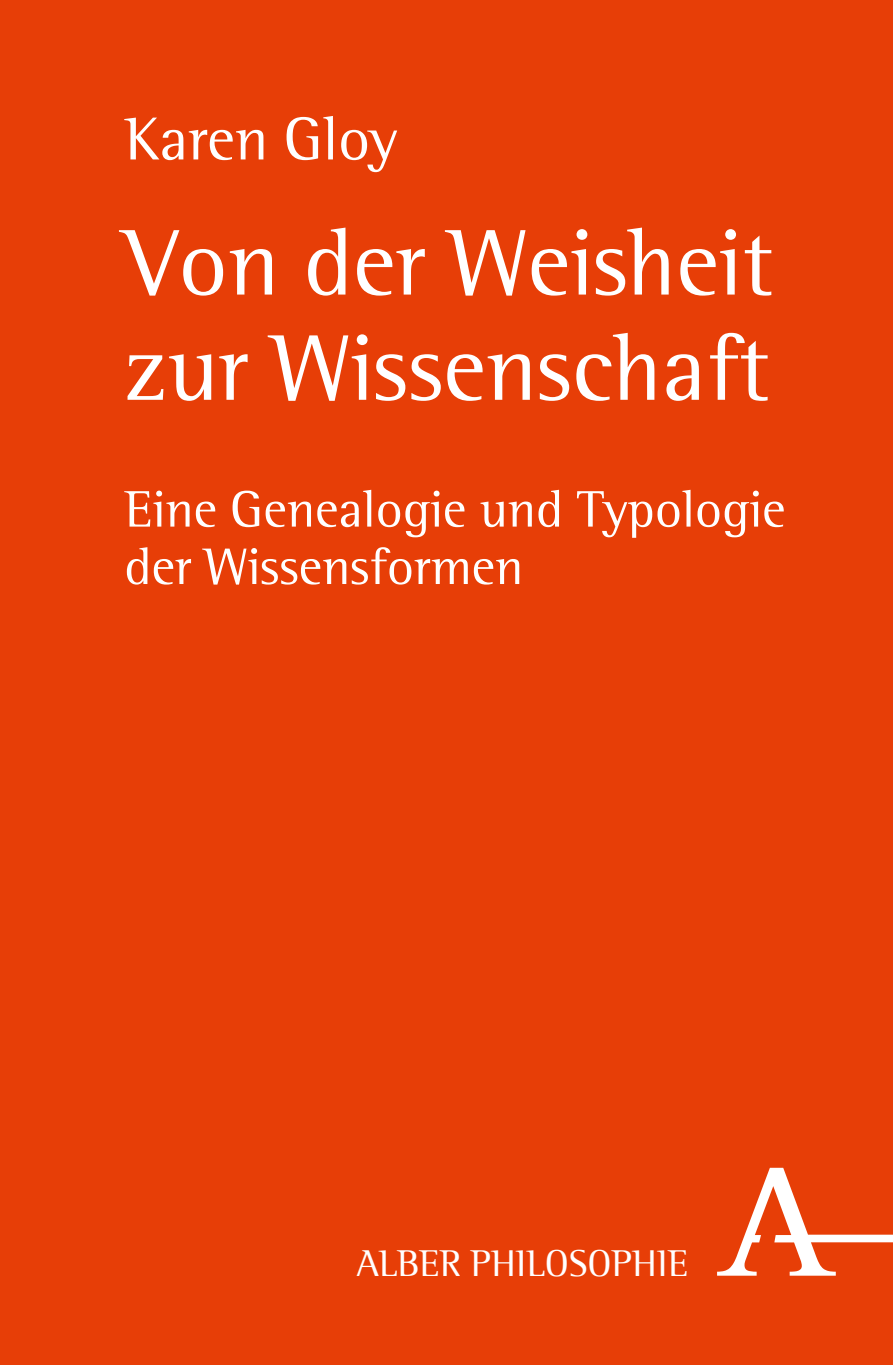
<style>
.page{position:relative;width:893px;height:1365px;background:#e73e07}
.page>*{position:absolute;margin:0;border:0;box-sizing:border-box;transform-origin:0 0}
.t1{font:121.27px "alber";color:#fff}
.t2{font:95.62px/105.3px "Rotis Semi Serif";color:#fff}
.t3{font:62.1px "Rotis Semi Serif";color:#fff}
.t4{font:52.65px/57.4px "Rotis Semi Serif";color:#fff}
.t5{font:38.25px "Rotis Semi Serif";color:#fff}
</style>
<div class="page">
<p class="t3" style="left:124px;top:102px;width:274px">Karen Gloy</p>
<p class="t2" style="left:124px;top:210px;width:651px">Von der Weisheit zur Wissenschaft</p>
<p class="t4" style="left:124px;top:480px;width:663px">Eine Genealogie und Typologie der Wissensformen</p>
<p class="t5" style="left:357px;top:1240px;width:333px">ALBER PHILOSOPHIE</p>
<p class="t1" style="left:717px;top:1163px;width:244px">B</p>
</div>
